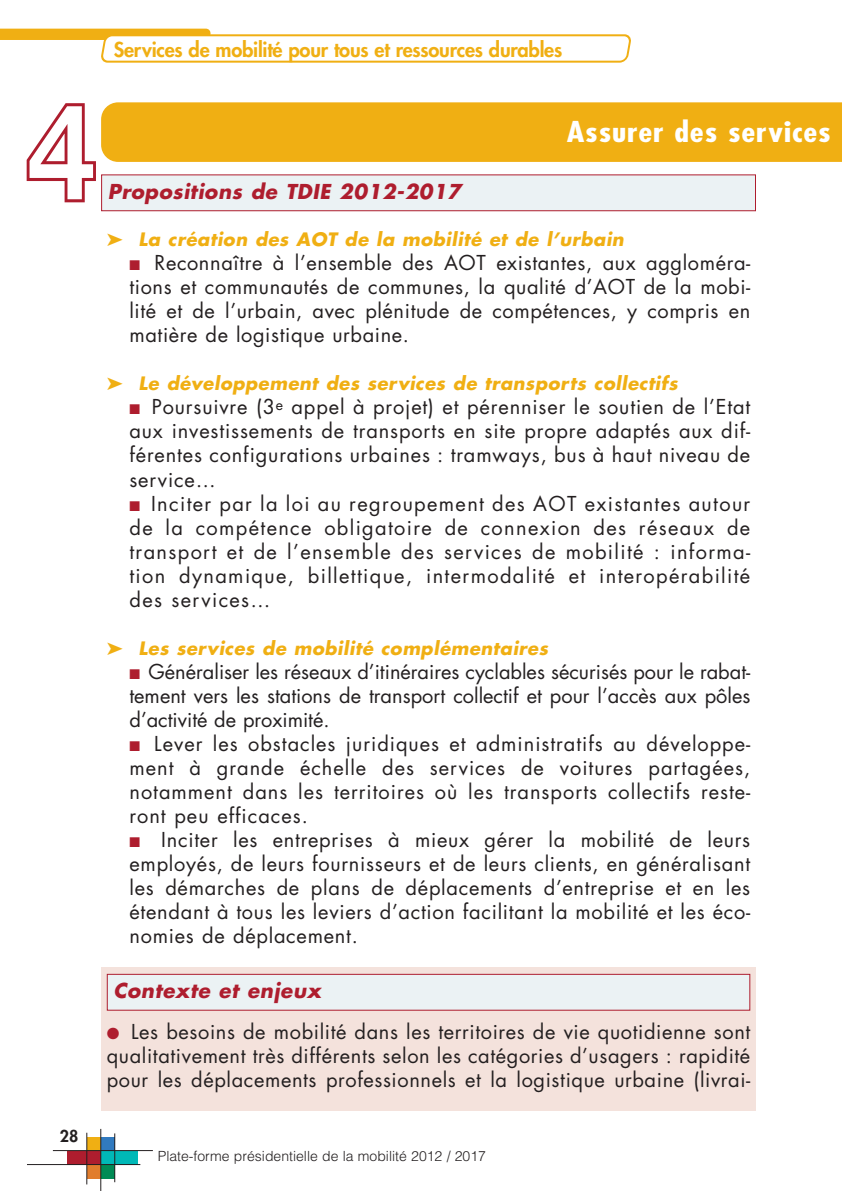
<style>
.page{position:relative;width:842px;height:1191px;background:#fff}
.page>*{position:absolute;margin:0;border:0;box-sizing:border-box;transform-origin:0 0}
.t1{font:140px "Helvetica Neue Bold Outline";color:#ae1d2e;scale:.9 1}
.t2{font:700 condensed 28px "Futura";letter-spacing:.025em;color:#fff;scale:1.2 1}
.t3{font:20px/24px "Futura";letter-spacing:.035em;color:#231f20;text-align:justify}
.t4{font:800 20px "Futura";letter-spacing:-.01em;color:#f0af13}
.t5{font:italic 700 20px "Futura";color:#ae1d2e}
.t6{font:italic 700 18px "Futura";color:#f0af13}
.t7{font:800 16px "Futura";color:#231f20}
.t8{font:300 14px "Helvetica";color:#231f20}
.s1{color:#ae1d2e}
</style>
<div class="page">
<div style="left:101px;top:1136px;width:14px;height:14px;background:#317abf"></div>
<div style="left:87px;top:1136px;width:14px;height:14px;background:#f0af13"></div>
<div style="left:101px;top:1150px;width:37px;height:14px;background:#00b8b7"></div>
<div style="left:67px;top:1150px;width:34px;height:14px;background:#ae1d2e"></div>
<div style="left:87px;top:1164px;width:14px;height:14px;background:#e17d2d"></div>
<div style="left:101px;top:1164px;width:14px;height:14px;background:#008b55"></div>
<hr style="left:53px;top:1150px;width:100px;height:1px;background:#231f20">
<hr style="left:27px;top:1164px;width:113px;height:1px;background:#231f20">
<hr style="left:100px;top:1128px;width:1px;height:63px;background:#231f20">
<hr style="left:114px;top:1133px;width:1px;height:49px;background:#231f20">
<hr style="left:86px;top:1132px;width:1px;height:52px;background:#231f20">
<svg style="left:0;top:29px;width:631px;height:34px"></svg>
<div style="left:101px;top:102px;width:740px;height:60px;background:#f0af13"></div>
<div style="left:101px;top:966px;width:655px;height:144px;background:#f4e2dc"></div>
<div style="left:102px;top:175px;width:653px;height:36px;background:#ebf2f4"></div>
<div style="left:101px;top:174px;width:655px;height:37px;border:1px solid #ae1d2e"></div>
<div style="left:107px;top:974px;width:643px;height:36px;background:#ebf2f4"></div>
<div style="left:107px;top:973px;width:643px;height:37px;border:1px solid #ae1d2e"></div>
<p class="t4" style="left:114px;top:40px;width:450px">Services de mobilité pour tous et ressources durables</p>
<h1 class="t1" style="left:21px;top:102px;width:90px">4</h1>
<p class="t5" style="left:108px;top:182px;width:355px">Propositions de TDIE 2012-2017</p>
<h2 class="t2" style="left:567px;top:119px;width:222px">Assurer des services</h2>
<p class="t6" style="left:107px;top:231px;width:522px">➤ La création des AOT de la mobilité et de l’urbain</p>
<p class="t3" style="left:129px;top:253px;width:622px"><span class="s1">■</span> Reconnaître à l’ensemble des AOT existantes, aux aggloméra&shy;tions et communautés de communes, la qualité d’AOT de la mobi&shy;lité et de l’urbain, avec plénitude de compétences, y compris en matière de logistique urbaine.</p>
<p class="t6" style="left:107px;top:375px;width:575px">➤ Le développement des services de transports collectifs</p>
<p class="t3" style="left:129px;top:397px;width:622px"><span class="s1">■</span> Poursuivre (3<sup>e</sup> appel à projet) et pérenniser le soutien de l’Etat aux investissements de transports en site propre adaptés aux dif&shy;férentes configurations urbaines : tramways, bus à haut niveau de service…</p>
<p class="t3" style="left:129px;top:493px;width:622px"><span class="s1">■</span> Inciter par la loi au regroupement des AOT existantes autour de la compétence obligatoire de connexion des réseaux de transport et de l’ensemble des services de mobilité : informa&shy;tion dynamique, billettique, intermodalité et interopérabilité des services…</p>
<p class="t6" style="left:107px;top:639px;width:446px">➤ Les services de mobilité complémentaires</p>
<p class="t3" style="left:129px;top:661px;width:622px"><span class="s1">■</span> Généraliser les réseaux d’itinéraires cyclables sécurisés pour le rabat&shy;tement vers les stations de transport collectif et pour l’accès aux pôles d’activité de proximité.</p>
<p class="t3" style="left:129px;top:733px;width:622px"><span class="s1">■</span> Lever les obstacles juridiques et administratifs au développe&shy;ment à grande échelle des services de voitures partagées, notamment dans les territoires où les transports collectifs reste&shy;ront peu efficaces.</p>
<p class="t3" style="left:129px;top:829px;width:622px"><span class="s1">■</span> Inciter les entreprises à mieux gérer la mobilité de leurs employés, de leurs fournisseurs et de leurs clients, en généralisant les démarches de plans de déplacements d’entreprise et en les étendant à tous les leviers d’action facilitant la mobilité et les éco&shy;nomies de déplacement.</p>
<p class="t5" style="left:113px;top:981px;width:212px">Contexte et enjeux</p>
<p class="t3" style="left:107px;top:1021px;width:645px"><span class="s1">●</span> Les besoins de mobilité dans les territoires de vie quotidienne sont qualitativement très différents selon les catégories d’usagers : rapidité pour les déplacements professionnels et la logistique urbaine (livrai-</p>
<p class="t7" style="left:60px;top:1128px;width:20px">28</p>
<p class="t8" style="left:158px;top:1150px;width:330px">Plate-forme présidentielle de la mobilité 2012 / 2017</p>
</div>
